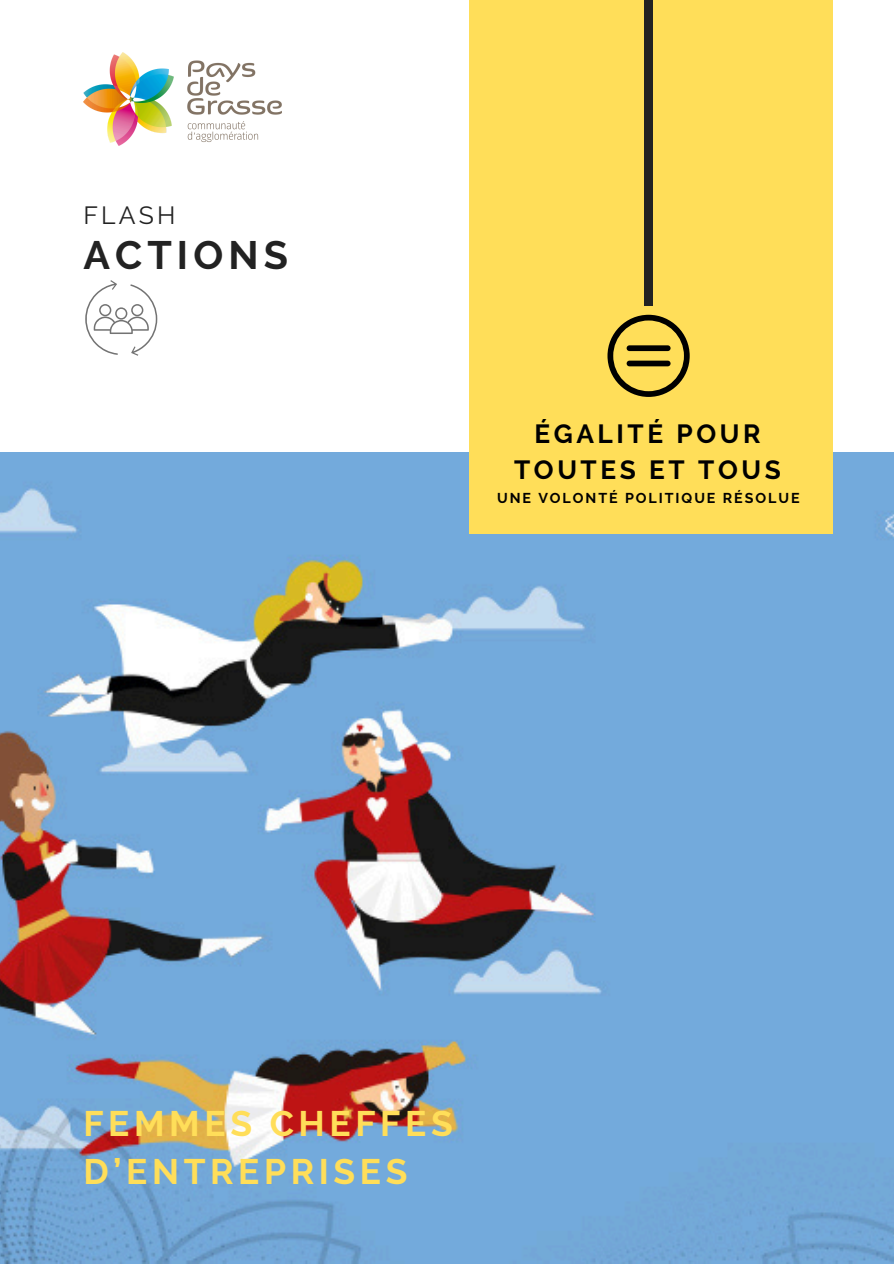
<style>
.page{position:relative;width:894px;height:1264px;background:#fff}
.page>*{position:absolute;margin:0;border:0;box-sizing:border-box;transform-origin:0 0}
.t1{font:700 39.45px "Raleway";letter-spacing:.13em;color:#222}
.t2{font:700 35.4px/48.3px "Raleway";letter-spacing:.13em;color:#ffde59}
.t3{font:700 26.25px/36px "Raleway";letter-spacing:.135em;color:#000;text-align:center}
.t4{font:24.75px "Raleway";letter-spacing:.13em;color:#222}
.t5{font:700 14.25px "Raleway";letter-spacing:.135em;color:#000}
</style>
<div class="page">
<img style="left:0;top:453px;width:893px;height:810px">
<div style="left:469px;top:0;width:363px;height:533px;background:#ffde59"></div>
<div style="left:644px;top:0;width:8px;height:306px;background:#222"></div>
<svg style="left:85px;top:280px;width:72px;height:75px"></svg>
<svg style="left:607px;top:315px;width:82px;height:82px"></svg>
<div style="left:626px;top:345px;width:44px;height:6px;background:#000;border-radius:3px"></div>
<div style="left:626px;top:360px;width:44px;height:6px;background:#000;border-radius:3px"></div>
<img style="left:83px;top:52px;width:198px;height:94px">
<p class="t4" style="left:83px;top:201px;width:94px">FLASH</p>
<p class="t1" style="left:83px;top:232px;width:206px">ACTIONS</p>
<p class="t3" style="left:514px;top:415px;width:268px">ÉGALITÉ POUR<br>TOUTES ET TOUS</p>
<p class="t5" style="left:497px;top:490px;width:304px">UNE VOLONTÉ POLITIQUE RÉSOLUE</p>
<p class="t2" style="left:83px;top:1098px;width:370px">FEMMES CHEFFES<br>D’ENTREPRISES</p>
</div>
